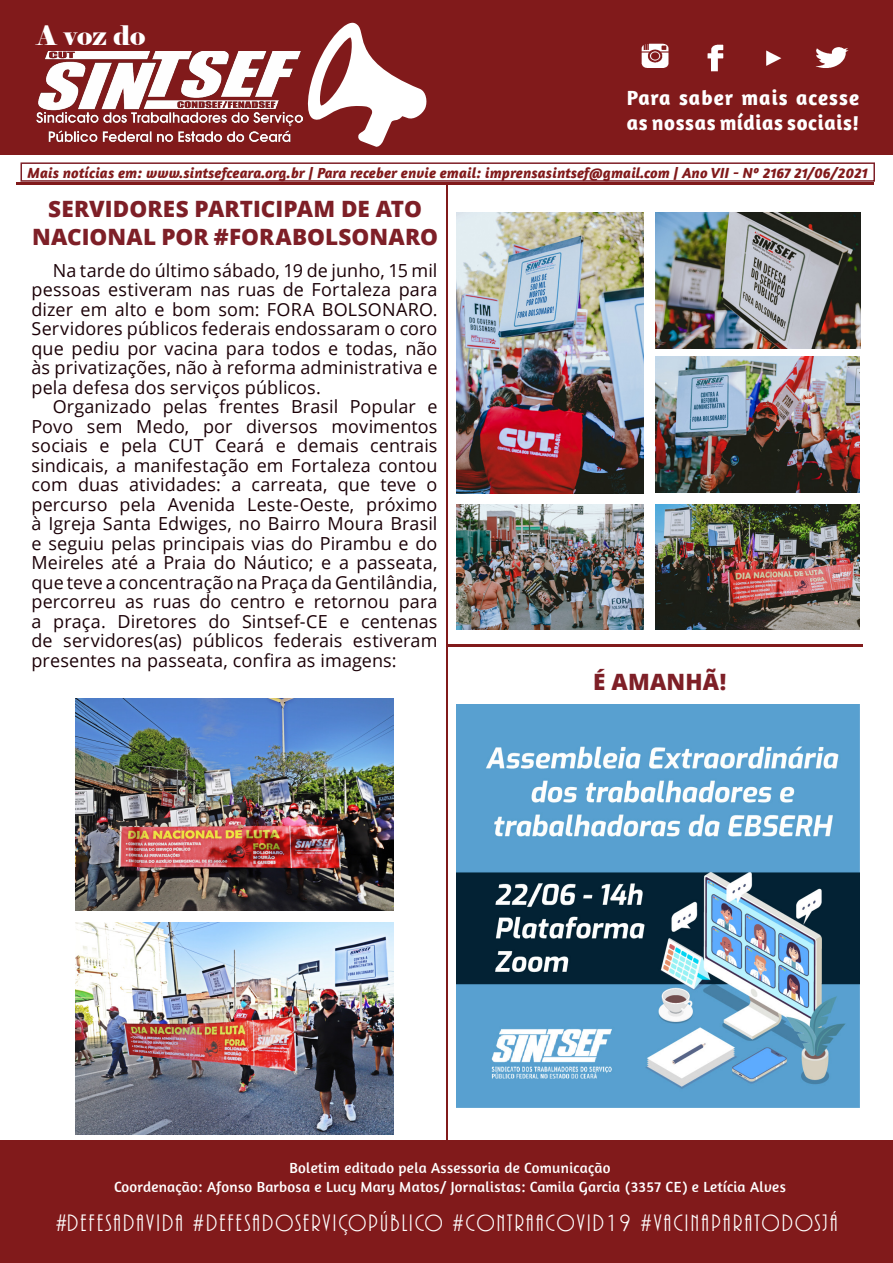
<style>
.page{position:relative;width:893px;height:1263px;background:#fff}
.page>*{position:absolute;margin:0;border:0;box-sizing:border-box;transform-origin:0 0}
.t1{font:26.85px "Elephant";color:#fff}
.t2{font:24.6px "ARBONNIE";letter-spacing:.09em;color:#fff}
.t3{font:800 22.5px/28.5px "Open Sans";letter-spacing:.005em;color:#7e1f27;text-align:center}
.t4{font:700 21px/25.2px "Amaranth";letter-spacing:.03em;color:#fff}
.t5{font:18px/19.5px "Open Sans";letter-spacing:.005em;color:#1b0107;text-align:justify}
.t6{font:15px "Amaranth";letter-spacing:.02em;color:#fff}
.t7{font:italic 700 15px "Amaranth";letter-spacing:.01em;color:#811a1b}
</style>
<div class="page">
<div style="left:0;top:0;width:893px;height:154px;background:#811a1b"></div>
<svg style="left:307px;top:22px;width:120px;height:125px"></svg>
<div style="left:0;top:1140px;width:893px;height:123px;background:#811a1b"></div>
<img style="left:37px;top:51px;width:265px;height:90px">
<hr style="left:16px;top:182px;width:858px;height:2px;background:#811a1b">
<hr style="left:448px;top:644px;width:415px;height:2px;background:#811a1b">
<hr style="left:446px;top:185px;width:2px;height:957px;background:#811a1b">
<div style="left:21px;top:162px;width:854px;height:20px;border:2px solid #7e1f27"></div>
<img style="left:641px;top:43px;width:28px;height:25px">
<img style="left:707px;top:44px;width:17px;height:28px">
<img style="left:766px;top:50px;width:16px;height:16px">
<img style="left:815px;top:47px;width:34px;height:21px">
<img style="left:656px;top:212px;width:204px;height:136px">
<img style="left:656px;top:357px;width:203px;height:136px">
<img style="left:457px;top:212px;width:187px;height:281px">
<img style="left:75px;top:698px;width:319px;height:212px">
<img style="left:75px;top:922px;width:319px;height:213px">
<img style="left:457px;top:505px;width:186px;height:124px">
<img style="left:656px;top:505px;width:203px;height:124px">
<img style="left:457px;top:705px;width:402px;height:402px">
<p class="t1" style="left:37px;top:18px;width:110px">A voz do</p>
<p class="t4" style="left:627px;top:84px;width:234px">Para saber mais acesse as nossas mídias sociais!</p>
<p class="t7" style="left:27px;top:164px;width:842px">Mais notícias em: www.sintsefceara.org.br | Para receber envie email: imprensasintsef@gmail.com | Ano VII - Nº 2167 21/06/2021</p>
<p class="t3" style="left:32px;top:193px;width:407px">SERVIDORES PARTICIPAM DE ATO<br>NACIONAL POR #FORABOLSONARO</p>
<p class="t5" style="left:32px;top:260px;width:408px;text-indent:21px">Na tarde do último sábado, 19 de junho, 15 mil pessoas estiveram nas ruas de Fortaleza para dizer em alto e bom som: FORA BOLSONARO.<br>Servidores públicos federais endossaram o coro que pediu por vacina para todos e todas, não às privatizações, não à reforma administrativa e pela defesa dos serviços públicos.</p>
<p class="t5" style="left:32px;top:396px;width:407px;text-indent:21px">Organizado pelas frentes Brasil Popular e Povo sem Medo, por diversos movimentos sociais e pela CUT Ceará e demais centrais sindicais, a manifestação em Fortaleza contou com duas atividades: a carreata, que teve o percurso pela Avenida Leste-Oeste, próximo à Igreja Santa Edwiges, no Bairro Moura Brasil e seguiu pelas principais vias do Pirambu e do Meireles até a Praia do Náutico; e a passeata, que teve a concentração na Praça da Gentilândia, percorreu as ruas do centro e retornou para a praça. Diretores do Sintsef-CE e centenas de servidores(as) públicos federais estiveram presentes na passeata, confira as imagens:</p>
<p class="t3" style="left:593px;top:667px;width:135px">É AMANHÃ!</p>
<p class="t6" style="left:289px;top:1159px;width:323px">Boletim editado pela Assessoria de Comunicação</p>
<p class="t6" style="left:114px;top:1178px;width:673px">Coordenação: Afonso Barbosa e Lucy Mary Matos/ Jornalistas: Camila Garcia (3357 CE) e Letícia Alves</p>
<p class="t2" style="left:56px;top:1210px;width:783px">#DEFESADAVIDA #DEFESADOSERVIÇOPÚBLICO #CONTRAACOVID19 #VACINAPARATODOSJÁ</p>
</div>
